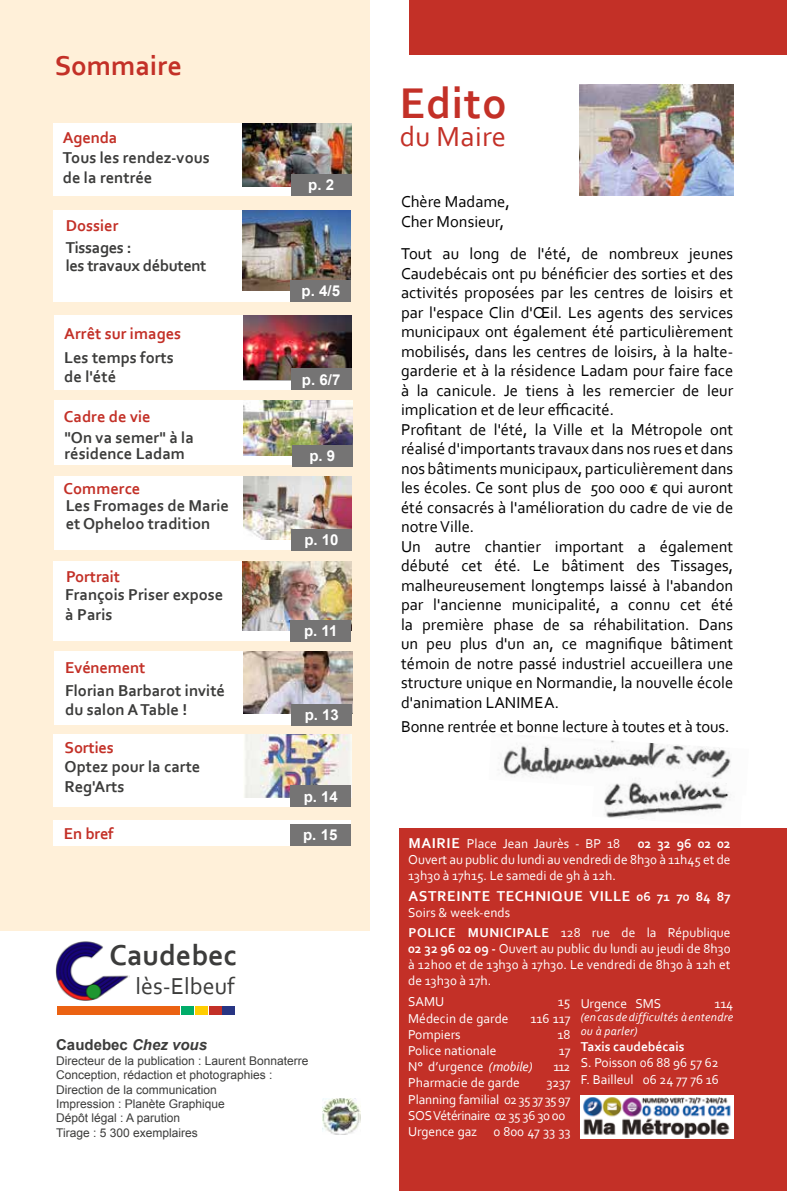
<style>
.page{position:relative;width:787px;height:1191px;background:#fff}
.page>*{position:absolute;margin:0;border:0;box-sizing:border-box;transform-origin:0 0}
.t1{font:700 45px "Corbel";letter-spacing:.02em;color:#c33027}
.t2{font:700 30.15px "Corbel";color:#3c3c3b}
.t3{font:28.8px "Corbel";letter-spacing:.01em;color:#c33027}
.t4{font:700 28.5px "Corbel";color:#c33027}
.t5{font:24.15px "Corbel";color:#3c3c3b}
.t6{font:16.5px/19.5px "Corbel";color:#000}
.t7{font:700 16.5px/19.8px "Corbel";color:#3c3c3b}
.t8{font:700 16.5px "Corbel";color:#c33027}
.t9{font:700 16.5px/18px "Corbel";letter-spacing:-.02em;color:#3c3c3b}
.t10{font:700 15px "Arial";color:#fff}
.t11{font:700 15px "Corbel";letter-spacing:.04em;color:#fff}
.t12{font:700 15px "Arial";color:#3c3c3b}
.t13{font:13.5px/16.2px "Corbel";color:#fff}
.t14{font:700 13.5px "Corbel";color:#fff}
.t15{font:12px/14.4px "Arial";color:#3c3c3b}
.t16{font:italic 12px/13.5px "Corbel";letter-spacing:.02em;color:#fff}
.s1{font-style:italic}
.s2{font-weight:700;font-size:15px}
.s3{font-size:13.5px}
.s4{font-weight:700}
</style>
<div class="page">
<div style="left:409px;top:0;width:378px;height:54px;background:#c33027"></div>
<div style="left:0;top:0;width:369px;height:930px;background:#fff0d9"></div>
<div style="left:53px;top:210px;width:298px;height:91px;background:#fff"></div>
<div style="left:54px;top:316px;width:297px;height:74px;background:#fff"></div>
<div style="left:54px;top:400px;width:298px;height:65px;background:#fff"></div>
<div style="left:54px;top:476px;width:298px;height:74px;background:#fff"></div>
<div style="left:53px;top:123px;width:298px;height:73px;background:#fff"></div>
<img style="left:242px;top:210px;width:109px;height:81px">
<div style="left:290px;top:280px;width:61px;height:21px;background:#757474"></div>
<img style="left:322px;top:1098px;width:38px;height:36px">
<img style="left:243px;top:316px;width:108px;height:64px">
<img style="left:244px;top:400px;width:108px;height:55px">
<img style="left:243px;top:476px;width:109px;height:63px">
<div style="left:399px;top:828px;width:388px;height:363px;background:#c33027"></div>
<img style="left:580px;top:1095px;width:154px;height:43px">
<div style="left:291px;top:369px;width:60px;height:21px;background:#757474"></div>
<div style="left:292px;top:445px;width:61px;height:21px;background:#757474"></div>
<div style="left:291px;top:529px;width:61px;height:21px;background:#757474"></div>
<div style="left:53px;top:561px;width:298px;height:80px;background:#fff"></div>
<img style="left:242px;top:561px;width:109px;height:70px">
<div style="left:290px;top:620px;width:61px;height:21px;background:#757474"></div>
<img style="left:55px;top:941px;width:74px;height:59px">
<div style="left:58px;top:1006px;width:122px;height:8px;background:#eb6212"></div>
<div style="left:181px;top:1006px;width:12px;height:8px;background:#00ac69"></div>
<div style="left:209px;top:1006px;width:12px;height:8px;background:#c33027"></div>
<div style="left:195px;top:1006px;width:12px;height:8px;background:#ffcd00"></div>
<div style="left:222px;top:1006px;width:13px;height:8px;background:#283583"></div>
<div style="left:53px;top:820px;width:298px;height:25px;background:#fff"></div>
<div style="left:290px;top:824px;width:61px;height:21px;background:#757474"></div>
<img style="left:243px;top:123px;width:108px;height:63px">
<div style="left:291px;top:174px;width:60px;height:22px;background:#757474"></div>
<div style="left:54px;top:734px;width:297px;height:72px;background:#fff"></div>
<img style="left:579px;top:85px;width:154px;height:111px">
<img style="left:498px;top:740px;width:233px;height:38px">
<img style="left:592px;top:770px;width:139px;height:49px">
<div style="left:54px;top:651px;width:298px;height:74px;background:#fff"></div>
<img style="left:243px;top:651px;width:109px;height:63px">
<div style="left:291px;top:704px;width:61px;height:21px;background:#757474"></div>
<img style="left:244px;top:734px;width:107px;height:63px">
<div style="left:290px;top:785px;width:61px;height:21px;background:#757474"></div>
<h3 class="t4" style="left:55px;top:48px;width:129px">Sommaire</h3>
<p class="t8" style="left:63px;top:127px;width:56px">Agenda</p>
<p class="t7" style="left:63px;top:147px;width:148px">Tous les rendez-vous de la rentrée</p>
<p class="t8" style="left:66px;top:215px;width:54px">Dossier</p>
<p class="t9" style="left:66px;top:238px;width:142px">Tissages :<br>les travaux débutent</p>
<p class="t8" style="left:64px;top:323px;width:118px">Arrêt sur images</p>
<p class="t7" style="left:64px;top:347px;width:111px">Les temps forts de l'été</p>
<p class="t8" style="left:64px;top:407px;width:88px">Cadre de vie</p>
<p class="t7" style="left:64px;top:428px;width:131px;line-height:16.5px">"On va semer" à la résidence Ladam</p>
<p class="t8" style="left:64px;top:478px;width:78px">Commerce</p>
<p class="t7" style="left:66px;top:495px;width:165px;line-height:18px">Les Fromages de Marie et Opheloo tradition</p>
<p class="t8" style="left:66px;top:566px;width:55px">Portrait</p>
<p class="t7" style="left:65px;top:584px;width:160px">François Priser expose à Paris</p>
<p class="t8" style="left:65px;top:657px;width:82px">Evénement</p>
<p class="t7" style="left:65px;top:680px;width:161px">Florian Barbarot invité du salon A Table !</p>
<p class="t8" style="left:65px;top:737px;width:51px">Sorties</p>
<p class="t7" style="left:65px;top:756px;width:137px">Optez pour la carte<br>Reg'Arts</p>
<p class="t10" style="left:308px;top:175px;width:27px">p. 2</p>
<p class="t10" style="left:302px;top:281px;width:40px">p. 4/5</p>
<p class="t10" style="left:302px;top:369px;width:40px">p. 6/7</p>
<p class="t10" style="left:309px;top:446px;width:27px">p. 9</p>
<p class="t10" style="left:304px;top:530px;width:36px">p. 10</p>
<p class="t10" style="left:304px;top:621px;width:35px">p. 11</p>
<p class="t10" style="left:305px;top:705px;width:36px">p. 13</p>
<p class="t10" style="left:304px;top:786px;width:36px">p. 14</p>
<p class="t8" style="left:64px;top:823px;width:51px">En bref</p>
<p class="t10" style="left:303px;top:825px;width:36px">p. 15</p>
<h2 class="t2" style="left:109px;top:936px;width:129px">Caudebec</h2>
<h3 class="t5" style="left:136px;top:970px;width:101px">lès-Elbeuf</h3>
<p class="t12" style="left:56px;top:1035px;width:152px">Caudebec <span class="s1">Chez vous</span></p>
<p class="t15" style="left:56px;top:1053px;width:254px">Directeur de la publication : Laurent Bonnaterre Conception, rédaction et photographies :<br>Direction de la communication<br>Impression : Planète Graphique<br>Dépôt légal : A parution<br>Tirage : 5 300 exemplaires</p>
<h1 class="t1" style="left:399px;top:75px;width:109px">Edito</h1>
<h3 class="t3" style="left:399px;top:119px;width:108px">du Maire</h3>
<p class="t6" style="left:401px;top:192px;width:110px">Chère Madame,<br>Cher Monsieur,</p>
<p class="t6" style="left:401px;top:244px;width:334px">Tout au long de l'été, de nombreux jeunes Caudebécais ont pu bénéficier des sorties et des activités proposées par les centres de loisirs et par l'espace Clin d'Œil. Les agents des services municipaux ont également été particulièrement mobilisés, dans les centres de loisirs, à la halte&shy;garderie et à la résidence Ladam pour faire face à la canicule. Je tiens à les remercier de leur implication et de leur efficacité.<br>Profitant de l'été, la Ville et la Métropole ont réalisé d'importants travaux dans nos rues et dans nos bâtiments municipaux, particulièrement dans les écoles. Ce sont plus de 500 000 € qui auront été consacrés à l'amélioration du cadre de vie de notre Ville.<br>Un autre chantier important a également débuté cet été. Le bâtiment des Tissages, malheureusement longtemps laissé à l'abandon par l'ancienne municipalité, a connu cet été la première phase de sa réhabilitation. Dans un peu plus d'un an, ce magnifique bâtiment témoin de notre passé industriel accueillera une structure unique en Normandie, la nouvelle école d'animation LANIMEA.</p>
<p class="t6" style="left:401px;top:716px;width:330px">Bonne rentrée et bonne lecture à toutes et à tous.</p>
<p class="t13" style="left:408px;top:835px;width:213px"><span class="s2">MAIRIE</span> Place Jean Jaurès - BP 18</p>
<p class="t14" style="left:638px;top:835px;width:94px">02 32 96 02 02</p>
<p class="t13" style="left:408px;top:851px;width:324px">Ouvert au public du lundi au vendredi de 8h30 à 11h45 et de<br>13h30 à 17h15. Le samedi de 9h à 12h.</p>
<p class="t11" style="left:408px;top:887px;width:323px">ASTREINTE TECHNIQUE VILLE <span class="s3">06 71 70 84 87</span></p>
<p class="t13" style="left:408px;top:903px;width:324px;line-height:19.2px">Soirs &amp; week-ends<br><span class="s4">POLICE MUNICIPALE</span> 128 rue de la République</p>
<p class="t13" style="left:408px;top:940px;width:324px;text-align:justify"><span class="s4">02 32 96 02 09 -</span> Ouvert au public du lundi au jeudi de 8h30 à 12h00 et de 13h30 à 17h30. Le vendredi de 8h30 à 12h et de 13h30 à 17h.</p>
<p class="t13" style="left:408px;top:993px;width:38px">SAMU</p>
<p class="t13" style="left:558px;top:993px;width:14px">15</p>
<p class="t13" style="left:408px;top:1009px;width:102px">Médecin de garde</p>
<p class="t13" style="left:530px;top:1009px;width:41px">116 117</p>
<p class="t13" style="left:408px;top:1026px;width:54px">Pompiers</p>
<p class="t13" style="left:557px;top:1026px;width:15px">18</p>
<p class="t13" style="left:408px;top:1042px;width:90px">Police nationale</p>
<p class="t13" style="left:559px;top:1042px;width:13px">17</p>
<p class="t13" style="left:408px;top:1058px;width:126px">N° d’urgence <span class="s1">(mobile)</span></p>
<p class="t13" style="left:553px;top:1058px;width:19px">112</p>
<p class="t13" style="left:408px;top:1074px;width:113px">Pharmacie de garde</p>
<p class="t13" style="left:580px;top:995px;width:82px">Urgence SMS</p>
<p class="t13" style="left:714px;top:995px;width:20px">114</p>
<p class="t16" style="left:580px;top:1010px;width:154px">(en cas de difficultés à entendre ou à parler)</p>
<p class="t14" style="left:580px;top:1038px;width:105px">Taxis caudebécais</p>
<p class="t13" style="left:580px;top:1054px;width:140px">S. Poisson 06 88 96 57 62<br>F. Bailleul 06 24 77 76 16</p>
<p class="t13" style="left:408px;top:1074px;width:164px;text-indent:138px">3237<br>Planning familial 02 35 37 35 97<br>SOS Vétérinaire 02 35 36 30 00<br>Urgence gaz 0 800 47 33 33</p>
</div>
